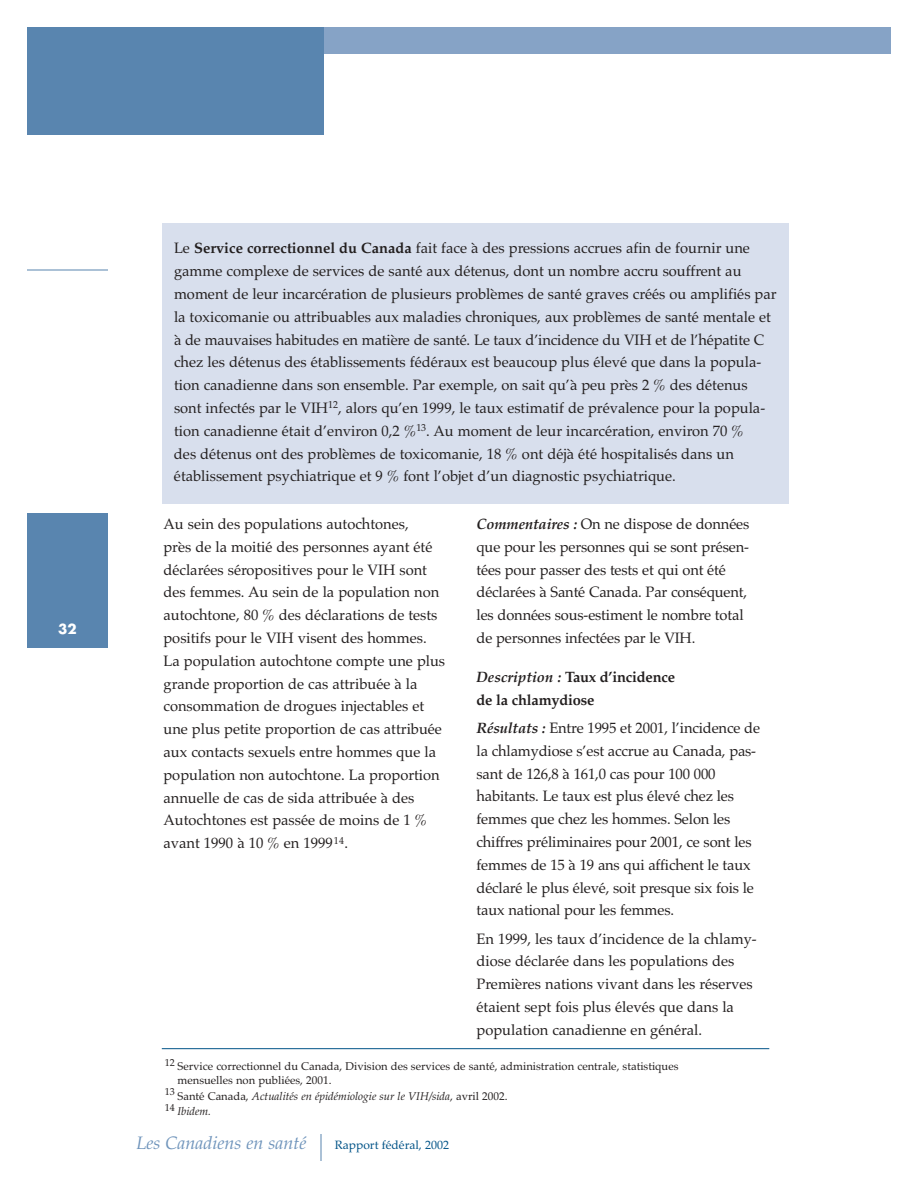
<style>
.page{position:relative;width:918px;height:1188px;background:#fff}
.page>*{position:absolute;margin:0;border:0;box-sizing:border-box;transform-origin:0 0}
.t1{font:italic 18px "Palatino";color:#6f94bb}
.t2{font:15px/22.8px "Palatino";color:#231f1f}
.t3{font:700 15px/22.8px "Palatino";letter-spacing:-.015em;color:#231f1f}
.t4{font:700 13.5px "Futura";color:#fff}
.t5{font:12px "Palatino";color:#005387}
.t6{font:11.25px/13.5px "Palatino";color:#231f1f}
.t7{font:italic 11.25px/15.6px "Palatino";color:#231f1f}
.s1{font-weight:700}
.s2{font-weight:700;font-style:italic}
.s3{font-style:italic}
.s4{font-style:normal}
</style>
<div class="page">
<div style="left:27px;top:513px;width:81px;height:135px;background:#5985af"></div>
<div style="left:324px;top:27px;width:567px;height:27px;background:#86a3c6"></div>
<div style="left:27px;top:27px;width:297px;height:108px;background:#5985af"></div>
<hr style="left:27px;top:270px;width:81px;height:1px;background:#5985af">
<svg style="left:321px;top:1134px;width:1px;height:27px"></svg>
<div style="left:162px;top:224px;width:627px;height:280px;background:#d8dfed"></div>
<hr style="left:162px;top:1048px;width:607px;height:1px;background:#005387">
<p class="t4" style="left:58px;top:622px;width:20px">32</p>
<p class="t2" style="left:174px;top:239px;width:604px">Le <span class="s1">Service correctionnel du Canada</span> fait face à des pressions accrues afin de fournir une gamme complexe de services de santé aux détenus, dont un nombre accru souffrent au moment de leur incarcération de plusieurs problèmes de santé graves créés ou amplifiés par la toxicomanie ou attribuables aux maladies chroniques, aux problèmes de santé mentale et à de mauvaises habitudes en matière de santé. Le taux d’incidence du VIH et de l’hépatite C chez les détenus des établissements fédéraux est beaucoup plus élevé que dans la popula&shy;tion canadienne dans son ensemble. Par exemple, on sait qu’à peu près 2 % des détenus sont infectés par le VIH<sup>12</sup>, alors qu’en 1999, le taux estimatif de prévalence pour la popula&shy;tion canadienne était d’environ 0,2 %<sup>13</sup>. Au moment de leur incarcération, environ 70 %<br>des détenus ont des problèmes de toxicomanie, 18 % ont déjà été hospitalisés dans un établissement psychiatrique et 9 % font l’objet d’un diagnostic psychiatrique.</p>
<p class="t2" style="left:164px;top:514px;width:283px">Au sein des populations autochtones,<br>près de la moitié des personnes ayant été déclarées séropositives pour le VIH sont des femmes. Au sein de la population non autochtone, 80 % des déclarations de tests positifs pour le VIH visent des hommes.<br>La population autochtone compte une plus grande proportion de cas attribuée à la consommation de drogues injectables et une plus petite proportion de cas attribuée aux contacts sexuels entre hommes que la population non autochtone. La proportion annuelle de cas de sida attribuée à des Autochtones est passée de moins de 1 % avant 1990 à 10 % en 1999<sup>14</sup>.</p>
<p class="t2" style="left:477px;top:514px;width:274px"><span class="s2">Commentaires :</span> On ne dispose de données que pour les personnes qui se sont présen&shy;tées pour passer des tests et qui ont été déclarées à Santé Canada. Par conséquent, les données sous-estiment le nombre total de personnes infectées par le VIH.</p>
<p class="t3" style="left:477px;top:667px;width:200px"><span class="s3">Description :</span> Taux d’incidence de la chlamydiose</p>
<p class="t2" style="left:477px;top:718px;width:285px"><span class="s2">Résultats :</span> Entre 1995 et 2001, l’incidence de la chlamydiose s’est accrue au Canada, pas&shy;sant de 126,8 à 161,0 cas pour 100 000 habitants. Le taux est plus élevé chez les femmes que chez les hommes. Selon les chiffres préliminaires pour 2001, ce sont les femmes de 15 à 19 ans qui affichent le taux déclaré le plus élevé, soit presque six fois le taux national pour les femmes.</p>
<p class="t2" style="left:477px;top:929px;width:282px">En 1999, les taux d’incidence de la chlamy&shy;diose déclarée dans les populations des Premières nations vivant dans les réserves étaient sept fois plus élevés que dans la population canadienne en général.</p>
<p class="t6" style="left:177px;top:1061px;width:503px;text-indent:-13px"><sup>12</sup> Service correctionnel du Canada, Division des services de santé, administration centrale, statistiques mensuelles non publiées, 2001.</p>
<p class="t7" style="left:165px;top:1089px;width:344px"><sup>13</sup> <span class="s4">Santé Canada,</span> Actualités en épidémiologie sur le VIH/sida<span class="s4">, avril 2002.<br></span><sup>14</sup> Ibidem.</p>
<p class="t1" style="left:137px;top:1135px;width:171px">Les Canadiens en santé</p>
<p class="t5" style="left:335px;top:1140px;width:116px">Rapport fédéral, 2002</p>
</div>
